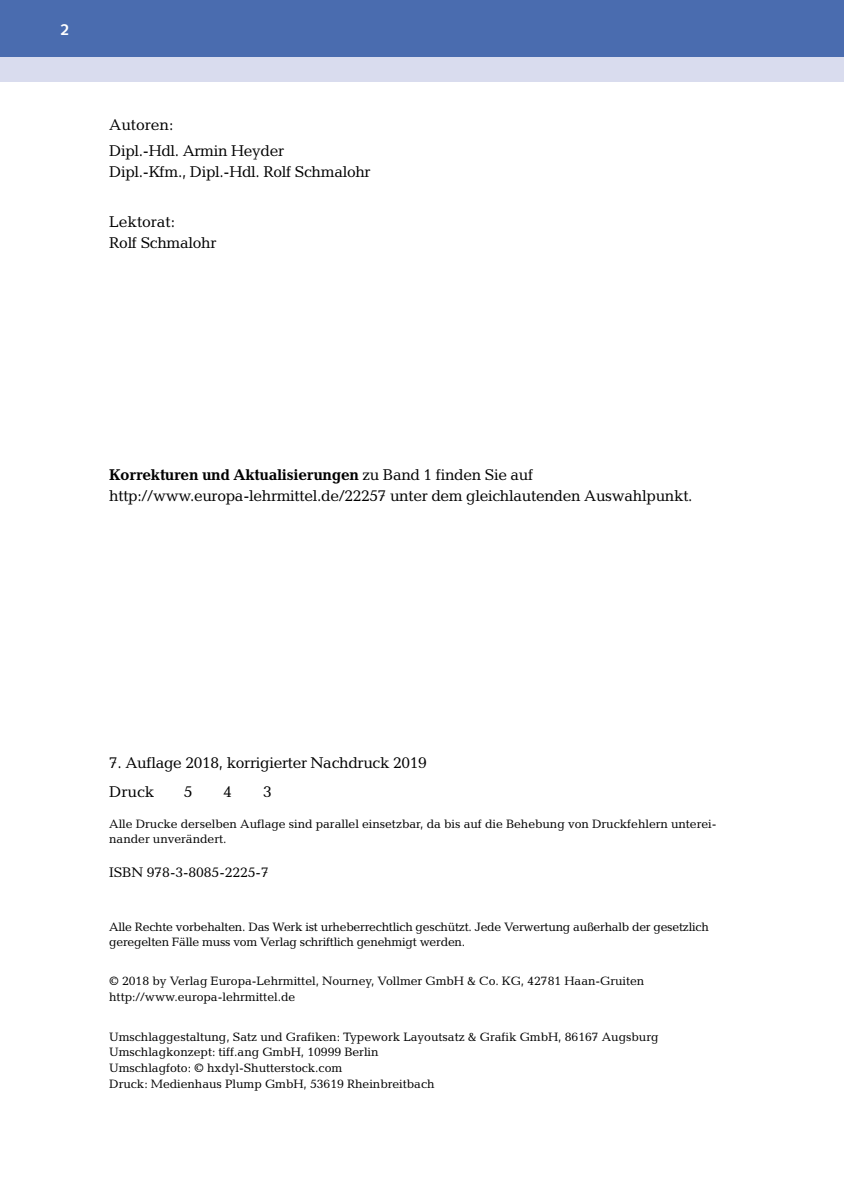
<style>
.page{position:relative;width:844px;height:1191px;background:#fff}
.page>*{position:absolute;margin:0;border:0;box-sizing:border-box;transform-origin:0 0}
.t1{font:15.75px/21px "Candida Std";letter-spacing:-.02em;color:#000}
.t2{font:700 15.75px "Syntax LT Std";color:#fff}
.t3{font:14px "Candida Std";letter-spacing:-.005em;color:#000}
.t4{font:12.25px/15.8px "Candida Std";letter-spacing:-.005em;color:#000}
.s1{font-weight:700}
</style>
<div class="page">
<div style="left:0;top:0;width:843px;height:82px;background:#d9dcee"></div>
<div style="left:0;top:0;width:843px;height:57px;background:#4a6caf"></div>
<p class="t2" style="left:61px;top:20px;width:10px">2</p>
<p class="t1" style="left:109px;top:113px;width:176px;line-height:26.2px">Autoren:<br>Dipl.-Hdl. Armin Heyder</p>
<p class="t1" style="left:109px;top:163px;width:263px">Dipl.-Kfm., Dipl.-Hdl. Rolf Schmalohr</p>
<p class="t1" style="left:109px;top:213px;width:109px">Lektorat:<br>Rolf Schmalohr</p>
<p class="t1" style="left:109px;top:466px;width:584px"><span class="s1">Korrekturen und Aktualisierungen</span> zu Band 1 finden Sie auf http://www.europa-lehrmittel.de/22257 unter dem gleichlautenden Auswahlpunkt.</p>
<p class="t1" style="left:109px;top:750px;width:319px;line-height:28.9px">7. Auflage 2018, korrigierter Nachdruck 2019<br>Druck</p>
<p class="t1" style="left:184px;top:782px;width:10px">5</p>
<p class="t1" style="left:223px;top:782px;width:10px">4</p>
<p class="t1" style="left:263px;top:782px;width:10px">3</p>
<p class="t4" style="left:109px;top:816px;width:608px">Alle Drucke derselben Auflage sind parallel einsetzbar, da bis auf die Behebung von Druckfehlern unterei&shy;nander unverändert.</p>
<p class="t3" style="left:109px;top:867px;width:161px">ISBN 978-3-8085-2225-7</p>
<p class="t4" style="left:109px;top:920px;width:601px">Alle Rechte vorbehalten. Das Werk ist urheberrechtlich geschützt. Jede Verwertung außerhalb der gesetzlich geregelten Fälle muss vom Verlag schriftlich genehmigt werden.</p>
<p class="t4" style="left:109px;top:974px;width:536px">© 2018 by Verlag Europa-Lehrmittel, Nourney, Vollmer GmbH &amp; Co. KG, 42781 Haan-Gruiten http://www.europa-lehrmittel.de</p>
<p class="t4" style="left:109px;top:1029px;width:550px">Umschlaggestaltung, Satz und Grafiken: Typework Layoutsatz &amp; Grafik GmbH, 86167 Augsburg Umschlagkonzept: tiff.ang GmbH, 10999 Berlin<br>Umschlagfoto: © hxdyl-Shutterstock.com<br>Druck: Medienhaus Plump GmbH, 53619 Rheinbreitbach</p>
</div>
